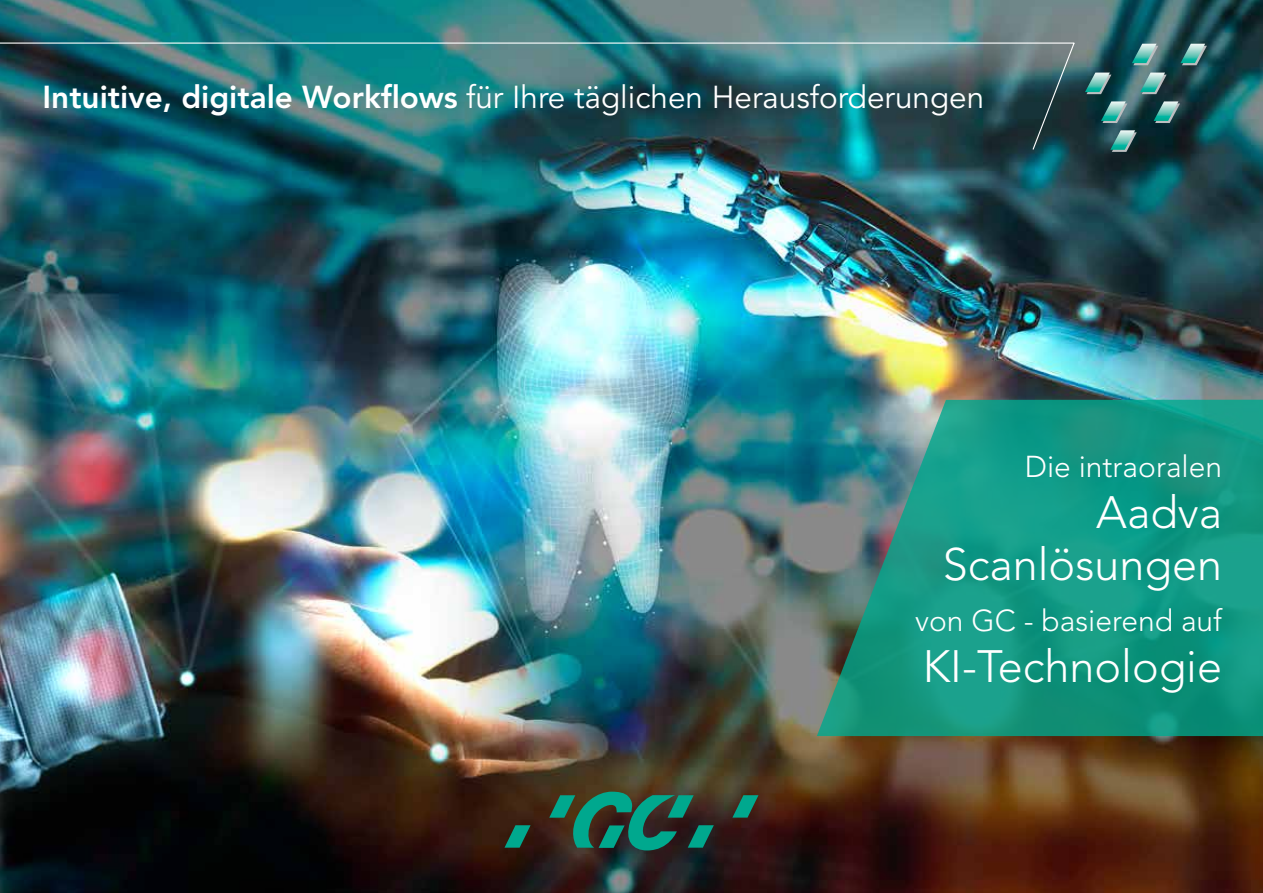
<style>
.page{position:relative;width:1263px;height:893px;background:#fff}
.page>*{position:absolute;margin:0;border:0;box-sizing:border-box;transform-origin:0 0}
.t1{font:300 45px/51px "Avenir LT Std";color:#fff;text-align:right}
.t2{font:31.5px "Avenir LT Std";color:#fff}
.t3{font:300 30px "Avenir LT Std";color:#fff}
.s1{font-weight:800}
</style>
<div class="page">
<img style="left:0;top:0;width:1263px;height:893px">
<svg style="left:1102px;top:103px;width:25px;height:20px"></svg>
<svg style="left:1075px;top:46px;width:145px;height:48px;background:#28535a"></svg>
<svg style="left:1155px;top:103px;width:25px;height:20px"></svg>
<svg style="left:1112px;top:132px;width:25px;height:20px"></svg>
<img style="left:1132px;top:44px;width:24px;height:19px">
<img style="left:1085px;top:73px;width:25px;height:19px">
<img style="left:1101px;top:101px;width:25px;height:20px">
<img style="left:1180px;top:44px;width:25px;height:19px">
<img style="left:1140px;top:73px;width:25px;height:19px">
<img style="left:1153px;top:101px;width:25px;height:20px">
<img style="left:1110px;top:130px;width:25px;height:20px">
<img style="left:0;top:42px;width:1075px;height:109px">
<svg style="left:732px;top:795px;width:26px;height:23px"></svg>
<svg style="left:549px;top:792px;width:165px;height:58px;background:#235a4a"></svg>
<svg style="left:504px;top:825px;width:27px;height:23px"></svg>
<svg style="left:817px;top:400px;width:446px;height:336px;background:#1d9583"></svg>
<p class="t2" style="left:43px;top:79px;width:943px"><span class="s1">Intuitive, digitale Workflows</span> für Ihre täglichen Herausforderungen</p>
<p class="t3" style="left:1025px;top:449px;width:199px">Die intraoralen</p>
<h1 class="t1" style="left:943px;top:488px;width:281px">Aadva<br>Scanlösungen</h1>
<p class="t3" style="left:915px;top:602px;width:308px">von GC - basierend auf</p>
<h1 class="t1" style="left:923px;top:641px;width:301px">KI-Technologie</h1>
</div>
